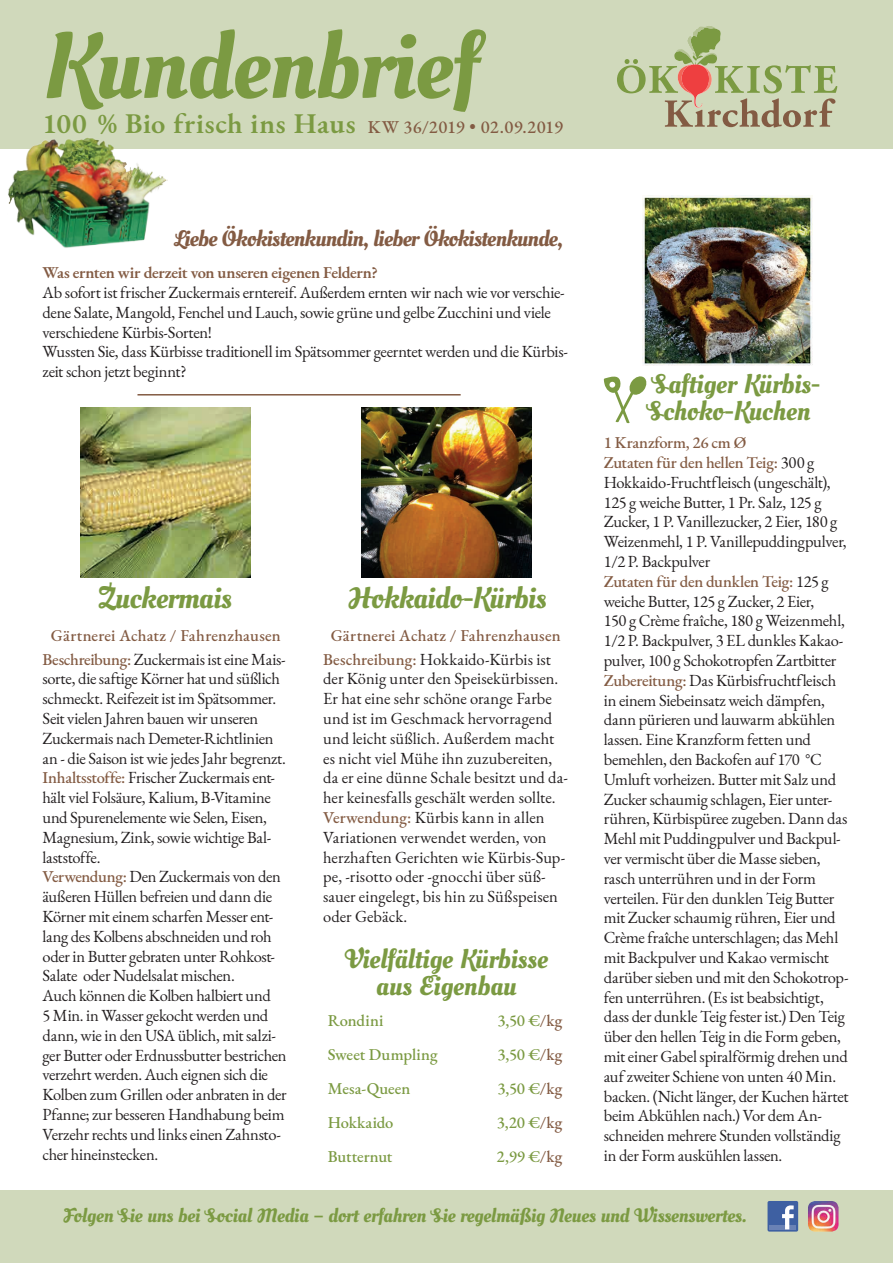
<style>
.page{position:relative;width:893px;height:1263px;background:#fff}
.page>*{position:absolute;margin:0;border:0;box-sizing:border-box;transform-origin:0 0}
.t1{font:93px "Oleo Script Swash Caps";letter-spacing:-.01em;color:#7b9a42}
.t2{font:30px "Oleo Script Swash Caps";letter-spacing:-.015em;color:#7b9a42}
.t3{font:600 28.5px "EB Garamond";letter-spacing:.02em;color:#7b9a42}
.t4{font:27px/27px "Oleo Script Swash Caps";letter-spacing:-.005em;color:#7b9a42}
.t5{font:22.5px "Oleo Script Swash Caps";letter-spacing:-.03em;color:#835b43}
.t6{font:19.5px "Oleo Script Swash Caps";letter-spacing:-.01em;color:#7b9a42}
.t7{font:500 18px "EB Garamond";letter-spacing:.01em;color:#835b43}
.t8{font:16.5px/19.8px "EB Garamond";letter-spacing:-.015em;color:#231f20}
.t9{font:500 16.5px/24px "EB Garamond";letter-spacing:.01em;color:#835b43;text-align:center}
.t10{font:500 16.5px "EB Garamond";color:#7b9a42}
.t11{font:600 16.5px "EB Garamond";letter-spacing:-.025em;color:#835b43}
.s1{font-weight:400;color:#231f20}
.s2{font-weight:500;color:#835b43}
.s3{color:#835b43}
</style>
<div class="page">
<div style="left:0;top:0;width:893px;height:149px;background:#d0d9bb"></div>
<svg style="left:617px;top:26px;width:220px;height:102px"></svg>
<img style="left:8px;top:137px;width:160px;height:111px">
<div style="left:0;top:1191px;width:893px;height:72px;background:#d0d9bb"></div>
<div style="left:767px;top:1201px;width:31px;height:30px;background:#3e60a2;border-radius:2px"></div>
<hr style="left:770px;top:1225px;width:26px;height:4px;background:#6a82b5">
<svg style="left:782px;top:1205px;width:12px;height:24px"></svg>
<img style="left:808px;top:1201px;width:30px;height:30px">
<hr style="left:137px;top:394px;width:324px;height:1px;background:#835b43">
<img style="left:361px;top:408px;width:170px;height:170px">
<svg style="left:603px;top:376px;width:44px;height:47px"></svg>
<img style="left:642px;top:196px;width:170px;height:170px">
<img style="left:81px;top:408px;width:170px;height:170px">
<h1 class="t1" style="left:43px;top:10px;width:438px">Kundenbrief</h1>
<h3 class="t3" style="left:43px;top:104px;width:315px">100 % Bio frisch ins Haus</h3>
<p class="t7" style="left:368px;top:115px;width:197px">KW 36/2019 • 02.09.2019</p>
<h3 class="t5" style="left:174px;top:225px;width:390px">Liebe Ökokistenkundin, lieber Ökokistenkunde,</h3>
<p class="t11" style="left:43px;top:261px;width:337px">Was ernten wir derzeit von unseren eigenen Feldern?</p>
<p class="t8" style="left:43px;top:283px;width:527px">Ab sofort ist frischer Zuckermais erntereif. Außerdem ernten wir nach wie vor verschie&shy;dene Salate, Mangold, Fenchel und Lauch, sowie grüne und gelbe Zucchini und viele verschiedene Kürbis-Sorten!<br>Wussten Sie, dass Kürbisse traditionell im Spätsommer geerntet werden und die Kürbis&shy;zeit schon jetzt beginnt?</p>
<h2 class="t2" style="left:100px;top:580px;width:133px">Zuckermais</h2>
<p class="t9" style="left:43px;top:623px;width:245px">Gärtnerei Achatz / Fahrenzhausen<br>Beschreibung: <span class="s1">Zuckermais ist eine Mais-</span></p>
<p class="t8" style="left:43px;top:669px;width:246px">sorte, die saftige Körner hat und süßlich schmeckt. Reifezeit ist im Spätsommer.<br>Seit vielen Jahren bauen wir unseren Zuckermais nach Demeter-Richtlinien an - die Saison ist wie jedes Jahr begrenzt.<br><span class="s2">Inhaltsstoffe:</span> Frischer Zuckermais ent&shy;hält viel Folsäure, Kalium, B-Vitamine und Spurenelemente wie Selen, Eisen, Magnesium, Zink, sowie wichtige Bal&shy;laststoffe.<br><span class="s2">Verwendung:</span> Den Zuckermais von den äußeren Hüllen befreien und dann die Körner mit einem scharfen Messer ent&shy;lang des Kolbens abschneiden und roh oder in Butter gebraten unter Rohkost-Salate oder Nudelsalat mischen.<br>Auch können die Kolben halbiert und<br>5 Min. in Wasser gekocht werden und dann, wie in den USA üblich, mit salzi&shy;ger Butter oder Erdnussbutter bestrichen verzehrt werden. Auch eignen sich die Kolben zum Grillen oder anbraten in der Pfanne; zur besseren Handhabung beim Verzehr rechts und links einen Zahnsto&shy;cher hineinstecken.</p>
<h2 class="t2" style="left:348px;top:580px;width:200px">Hokkaido-Kürbis</h2>
<p class="t9" style="left:323px;top:623px;width:239px">Gärtnerei Achatz / Fahrenzhausen<br>Beschreibung: <span class="s1">Hokkaido-Kürbis ist</span></p>
<p class="t8" style="left:323px;top:669px;width:246px">der König unter den Speisekürbissen.<br>Er hat eine sehr schöne orange Farbe und ist im Geschmack hervorragend und leicht süßlich. Außerdem macht es nicht viel Mühe ihn zuzubereiten, da er eine dünne Schale besitzt und da&shy;her keinesfalls geschält werden sollte.<br><span class="s2">Verwendung:</span> Kürbis kann in allen Variationen verwendet werden, von herzhaften Gerichten wie Kürbis-Sup&shy;pe, -risotto oder -gnocchi über süß&shy;sauer eingelegt, bis hin zu Süßspeisen oder Gebäck.</p>
<h3 class="t4" style="left:345px;top:947px;width:204px;text-align:center">Vielfältige Kürbisse aus Eigenbau</h3>
<p class="t10" style="left:328px;top:1010px;width:57px">Rondini</p>
<p class="t10" style="left:498px;top:1010px;width:66px">3,50 €<span class="s3">/kg</span></p>
<p class="t10" style="left:328px;top:1044px;width:111px">Sweet Dumpling</p>
<p class="t10" style="left:498px;top:1044px;width:66px">3,50 €<span class="s3">/kg</span></p>
<p class="t10" style="left:328px;top:1078px;width:84px">Mesa-Queen</p>
<p class="t10" style="left:498px;top:1078px;width:66px">3,50 €<span class="s3">/kg</span></p>
<p class="t10" style="left:328px;top:1111px;width:67px">Hokkaido</p>
<p class="t10" style="left:497px;top:1111px;width:67px">3,20 €<span class="s3">/kg</span></p>
<p class="t10" style="left:328px;top:1145px;width:66px">Butternut</p>
<p class="t10" style="left:497px;top:1145px;width:67px">2,99 €<span class="s3">/kg</span></p>
<h3 class="t4" style="left:647px;top:372px;width:175px">Saftiger Kürbis-<br>Schoko-Kuchen</h3>
<p class="t8" style="left:604px;top:433px;width:246px"><span class="s2">1 Kranzform, 26 cm Ø<br>Zutaten für den hellen Teig:</span> 300 g Hokkaido-Fruchtfleisch (ungeschält), 125 g weiche Butter, 1 Pr. Salz, 125 g Zucker, 1 P. Vanillezucker, 2 Eier, 180 g Weizenmehl, 1 P. Vanillepuddingpulver, 1/2 P. Backpulver<br><span class="s2">Zutaten für den dunklen Teig:</span> 125 g weiche Butter, 125 g Zucker, 2 Eier,<br>150 g Crème fraîche, 180 g Weizenmehl, 1/2 P. Backpulver, 3 EL dunkles Kakao&shy;pulver, 100 g Schokotropfen Zartbitter <span class="s2">Zubereitung:</span> Das Kürbisfruchtfleisch in einem Siebeinsatz weich dämpfen, dann pürieren und lauwarm abkühlen lassen. Eine Kranzform fetten und bemehlen, den Backofen auf 170 °C Umluft vorheizen. Butter mit Salz und Zucker schaumig schlagen, Eier unter&shy;rühren, Kürbispüree zugeben. Dann das Mehl mit Puddingpulver und Backpul&shy;ver vermischt über die Masse sieben, rasch unterrühren und in der Form verteilen. Für den dunklen Teig Butter mit Zucker schaumig rühren, Eier und Crème fraîche unterschlagen; das Mehl mit Backpulver und Kakao vermischt darüber sieben und mit den Schokotrop&shy;fen unterrühren. (Es ist beabsichtigt, dass der dunkle Teig fester ist.) Den Teig über den hellen Teig in die Form geben, mit einer Gabel spiralförmig drehen und auf zweiter Schiene von unten 40 Min. backen. (Nicht länger, der Kuchen härtet beim Abkühlen nach.) Vor dem An&shy;schneiden mehrere Stunden vollständig in der Form auskühlen lassen.</p>
<p class="t6" style="left:64px;top:1204px;width:684px">Folgen Sie uns bei Social Media – dort erfahren Sie regelmäßig Neues und Wissenswertes.</p>
</div>
